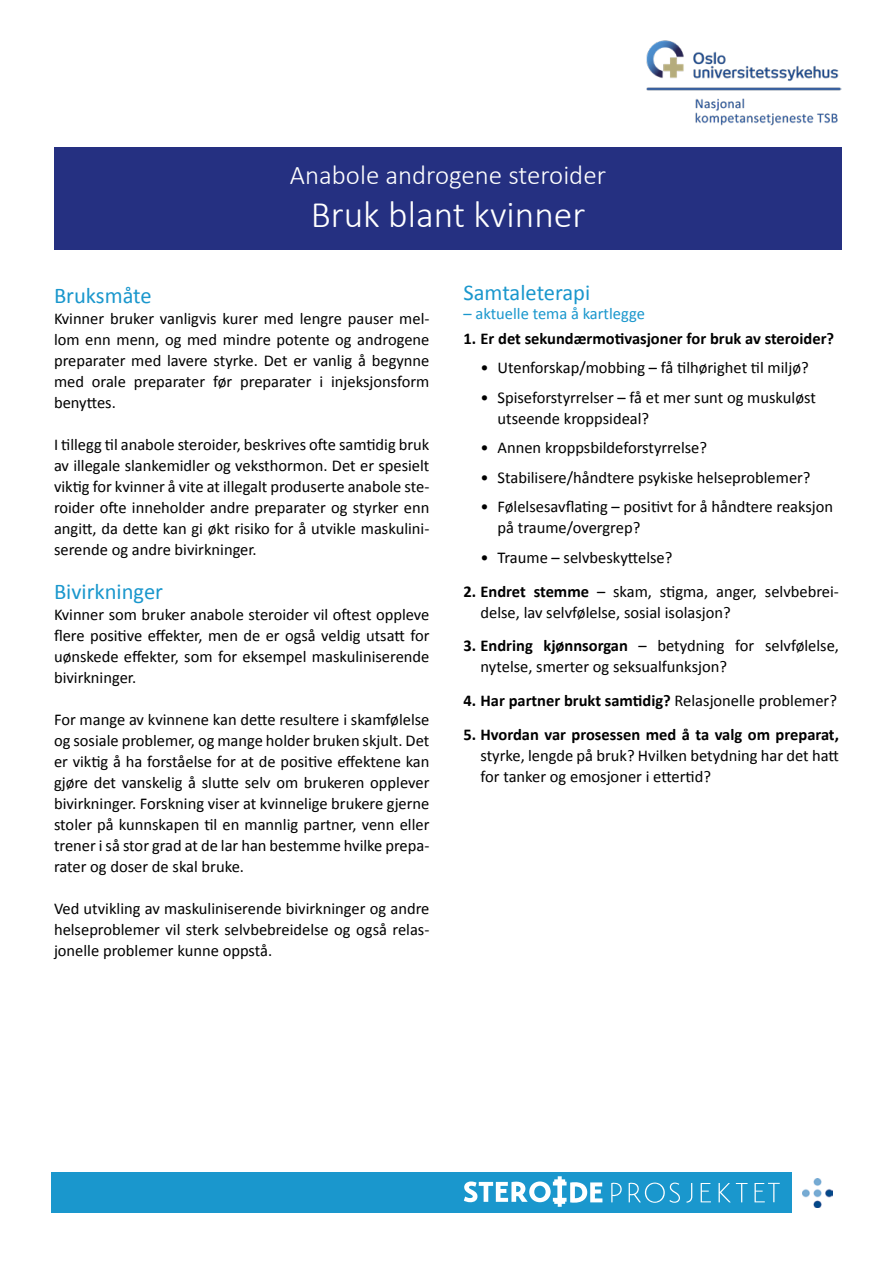
<style>
.page{position:relative;width:893px;height:1263px;background:#fff}
.page>*{position:absolute;margin:0;border:0;box-sizing:border-box;transform-origin:0 0}
.t1{font:300 37.5px "Calibri";color:#fff}
.t2{font:300 27px "Calibri";color:#fff}
.Mel_1{font:22.5px "Calibri";color:#1a97cd}
.B1F{font:16.5px/21px "Calibri";color:#000;text-align:justify}
.Liste_3_heng{font:16.5px/21px "Calibri";color:#000}
.Liste_3_heng-2{font:700 16.5px "Calibri";color:#000}
.B1F-2{font:700 16.5px "Calibri";color:#000}
.Mel_3{font:16.5px "Calibri";color:#1a97cd}
.s1{font-weight:700}
.s2{font-weight:400}
</style>
<div class="page">
<img style="left:647px;top:40px;width:195px;height:86px">
<div style="left:51px;top:1172px;width:741px;height:40px;background:#1a97cd"></div>
<img style="left:803px;top:1179px;width:29px;height:29px">
<svg style="left:611px;top:1182px;width:11px;height:20px"></svg>
<svg style="left:629px;top:1182px;width:51px;height:21px"></svg>
<svg style="left:686px;top:1183px;width:6px;height:19px"></svg>
<svg style="left:701px;top:1183px;width:10px;height:19px"></svg>
<svg style="left:719px;top:1183px;width:29px;height:19px"></svg>
<svg style="left:754px;top:1183px;width:26px;height:19px"></svg>
<svg style="left:464px;top:1176px;width:138px;height:31px"></svg>
<div style="left:54px;top:147px;width:788px;height:102px;background:#253081"></div>
<p class="t2" style="left:290px;top:158px;width:318px">Anabole androgene steroider</p>
<p class="t1" style="left:311px;top:191px;width:276px">Bruk blant kvinner</p>
<p class="Mel_1" style="left:54px;top:281px;width:99px">Bruksmåte</p>
<p class="B1F" style="left:54px;top:308px;width:377px">Kvinner bruker vanligvis kurer med lengre pauser mel&shy;lom enn menn, og med mindre potente og androgene preparater med lavere styrke. Det er vanlig å begynne med orale preparater før preparater i injeksjonsform benyttes.</p>
<p class="B1F" style="left:54px;top:434px;width:377px">I tillegg til anabole steroider, beskrives ofte samtidig bruk av illegale slankemidler og veksthormon. Det er spesielt viktig for kvinner å vite at illegalt produserte anabole ste&shy;roider ofte inneholder andre preparater og styrker enn angitt, da dette kan gi økt risiko for å utvikle maskulini&shy;serende og andre bivirkninger.</p>
<p class="Mel_1" style="left:54px;top:578px;width:111px">Bivirkninger</p>
<p class="B1F" style="left:54px;top:604px;width:377px">Kvinner som bruker anabole steroider vil oftest oppleve flere positive effekter, men de er også veldig utsatt for uønskede effekter, som for eksempel maskuliniserende bivirkninger.</p>
<p class="B1F" style="left:54px;top:709px;width:377px">For mange av kvinnene kan dette resultere i skamfølelse og sosiale problemer, og mange holder bruken skjult. Det er viktig å ha forståelse for at de positive effektene kan gjøre det vanskelig å slutte selv om brukeren opplever bivirkninger. Forskning viser at kvinnelige brukere gjerne stoler på kunnskapen til en mannlig partner, venn eller trener i så stor grad at de lar han bestemme hvilke prepa&shy;rater og doser de skal bruke.</p>
<p class="B1F" style="left:54px;top:898px;width:377px">Ved utvikling av maskuliniserende bivirkninger og andre helseproblemer vil sterk selvbebreidelse og også relas&shy;jonelle problemer kunne oppstå.</p>
<p class="Mel_1" style="left:463px;top:278px;width:128px">Samtaleterapi</p>
<p class="Mel_3" style="left:463px;top:303px;width:183px">– aktuelle tema å kartlegge</p>
<p class="B1F-2" style="left:463px;top:328px;width:372px">1. Er det sekundærmotivasjoner for bruk av steroider?</p>
<p class="B1F" style="left:480px;top:357px;width:330px">• Utenforskap/mobbing – få tilhørighet til miljø?</p>
<p class="B1F" style="left:497px;top:387px;width:320px;text-indent:-17px">• Spiseforstyrrelser – få et mer sunt og muskuløst utseende kroppsideal?</p>
<p class="B1F" style="left:480px;top:437px;width:228px">• Annen kroppsbildeforstyrrelse?</p>
<p class="B1F" style="left:480px;top:467px;width:332px">• Stabilisere/håndtere psykiske helseproblemer?</p>
<p class="B1F" style="left:497px;top:496px;width:337px;text-indent:-17px">• Følelsesavflating – positivt for å håndtere reaksjon på traume/overgrep?</p>
<p class="B1F" style="left:480px;top:547px;width:193px">• Traume – selvbeskyttelse?</p>
<p class="Liste_3_heng" style="left:480px;top:581px;width:360px;text-indent:-17px"><span class="s1">2. Endret stemme</span> – skam, stigma, anger, selvbebrei&shy;delse, lav selvfølelse, sosial isolasjon?</p>
<p class="Liste_3_heng" style="left:480px;top:635px;width:360px;text-indent:-17px"><span class="s1">3. Endring kjønnsorgan</span> – betydning for selvfølelse, nytelse, smerter og seksualfunksjon?</p>
<p class="Liste_3_heng-2" style="left:463px;top:690px;width:375px">4. Har partner brukt samtidig? <span class="s2">Relasjonelle problemer?</span></p>
<p class="Liste_3_heng" style="left:480px;top:724px;width:360px;text-align:justify;text-indent:-17px"><span class="s1">5. Hvordan var prosessen med å ta valg om preparat, </span>styrke, lengde på bruk? Hvilken betydning har det hatt for tanker og emosjoner i ettertid?</p>
</div>
